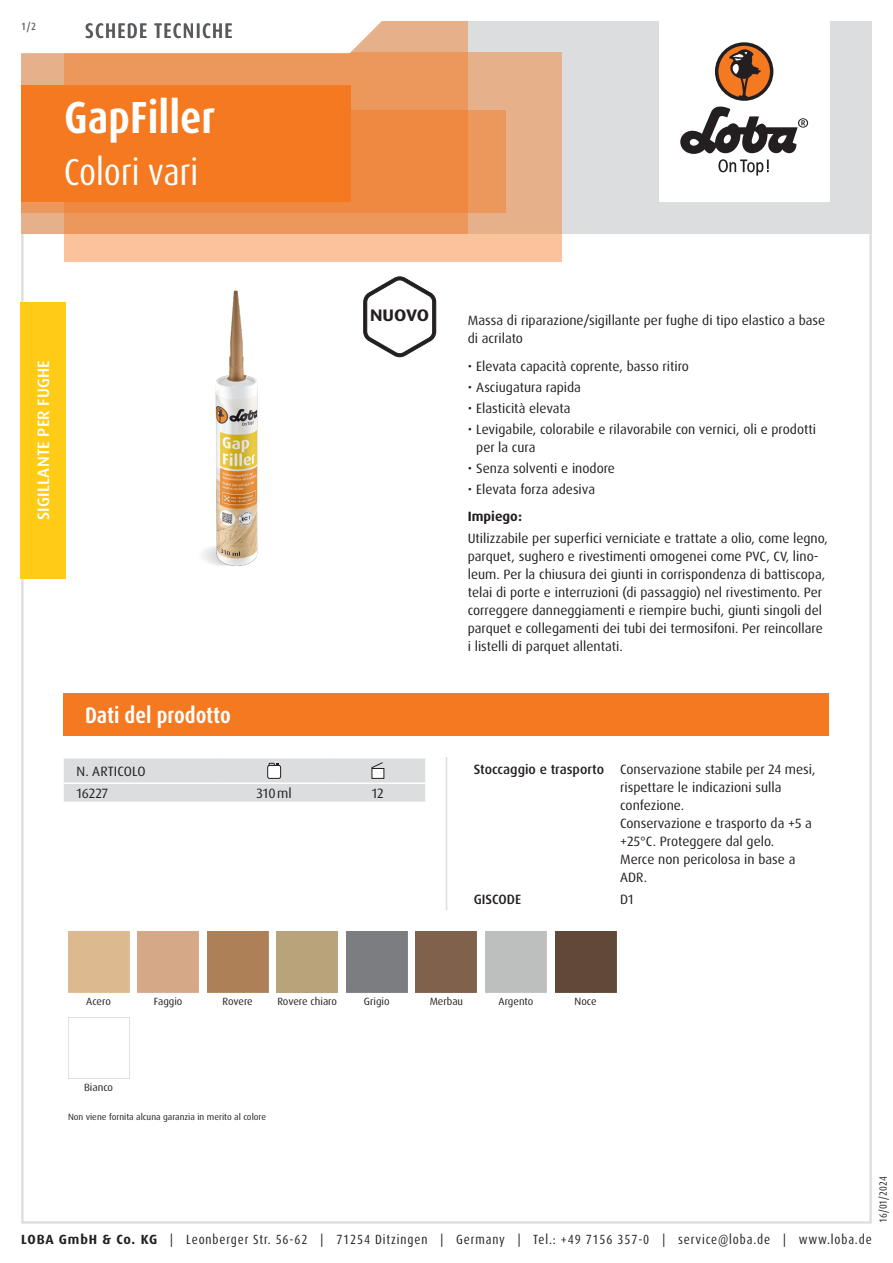
<style>
.page{position:relative;width:893px;height:1263px;background:#fff}
.page>*{position:absolute;margin:0;border:0;box-sizing:border-box;transform-origin:0 0}
.Produktname_weiss{font:700 condensed 45px "Dax Pro";color:#fff}
.Variante_weiss{font:condensed 37.5px "Dax Pro";color:#fff}
.Abschnitt{font:700 condensed 22.5px "Dax Pro";color:#fff}
.TI{font:500 condensed 21px "Dax Pro";letter-spacing:.06em;color:#57585a}
.Logos_Hinweis_Neuheit{font:700 expanded 16.65px "Dax Pro";letter-spacing:-.01em;color:#231f20}
.Produktart_Werkzeug-Zubehoer{font:500 16.5px "Dax Pro";letter-spacing:.01em;color:#fff}
.Text{font:13.5px/18px "Dax Pro";color:#231f20}
.Text_ohne_Silbentrennung{font:13.5px/18px "Dax Pro";color:#231f20}
.Text_Medium{font:500 13.5px "Dax Pro";color:#231f20}
.Text_Großbuchstaben{font:13.5px "Dax Pro";letter-spacing:.01em;color:#231f20}
.Text_Bold{font:700 13.5px "Dax Pro";color:#231f20}
.Text_zentriert{font:13.5px "Dax Pro";color:#231f20}
.t1{font:condensed 13.35px "Dax Pro";letter-spacing:.065em;color:#231f20}
.Legende{font:10.5px "Dax Pro";color:#231f20}
.t2{font:condensed 10.5px "Dax Pro";color:#231f20}
.t3{font:500 condensed 10.5px "Dax Pro";color:#57585a}
.Footnote{font:9px "Dax Pro";color:#231f20}
.s1{font-weight:700;font-stretch:normal}
</style>
<div class="page">
<hr style="left:446px;top:757px;width:1px;height:153px;background:#dcdddf">
<svg style="left:64px;top:758px;width:361px;height:44px;background:#dcdddf"></svg>
<div style="left:64px;top:693px;width:765px;height:43px;background:#f47921"></div>
<div style="left:138px;top:931px;width:61px;height:61px;background:#d5a887"></div>
<div style="left:207px;top:931px;width:61px;height:61px;background:#ad8057"></div>
<div style="left:416px;top:931px;width:61px;height:61px;background:#80614c"></div>
<div style="left:555px;top:931px;width:61px;height:61px;background:#604939"></div>
<img style="left:68px;top:1018px;width:61px;height:61px">
<img style="left:202px;top:290px;width:200px;height:276px">
<div style="left:20px;top:302px;width:46px;height:276px;background:#fecb17"></div>
<div style="left:21px;top:21px;width:851px;height:213px;background:#dcdddf"></div>
<div style="left:659px;top:0;width:170px;height:202px;background:#fff"></div>
<svg style="left:680px;top:106px;width:128px;height:70px"></svg>
<div style="left:715px;top:42px;width:58px;height:59px;background:#231f20;border-radius:50%"></div>
<svg style="left:718px;top:45px;width:52px;height:52px"></svg>
<div style="left:64px;top:52px;width:497px;height:209px;background:linear-gradient(to right,#fec79f,#efb992)"></div>
<div style="left:21px;top:111px;width:485px;height:102px;background:#ec975b"></div>
<svg style="left:21px;top:21px;width:447px;height:213px;background:#ec9355"></svg>
<svg style="left:21px;top:21px;width:411px;height:34px;background:#faede4"></svg>
<div style="left:21px;top:85px;width:330px;height:117px;background:#f47921"></div>
<svg style="left:363px;top:276px;width:73px;height:81px"></svg>
<p class="t3" style="left:21px;top:19px;width:16px">1/2</p>
<p class="TI" style="left:85px;top:17px;width:149px">SCHEDE TECNICHE</p>
<p class="Produktname_weiss" style="left:64px;top:89px;width:153px">GapFiller</p>
<p class="Variante_weiss" style="left:64px;top:148px;width:136px">Colori vari</p>
<p class="Produktart_Werkzeug-Zubehoer" style="left:33px;top:520px;width:161px;rotate:-90deg">SIGILLANTE PER FUGHE</p>
<p class="Logos_Hinweis_Neuheit" style="left:370px;top:304px;width:61px">NUOVO</p>
<p class="Abschnitt" style="left:85px;top:701px;width:147px">Dati del prodotto</p>
<p class="Text_Großbuchstaben" style="left:77px;top:762px;width:70px">N. ARTICOLO</p>
<p class="Text" style="left:77px;top:784px;width:33px">16227</p>
<p class="Text_zentriert" style="left:257px;top:785px;width:37px">310ml</p>
<p class="Text_zentriert" style="left:372px;top:785px;width:13px">12</p>
<p class="Text" style="left:468px;top:312px;width:359px">Massa di riparazione/sigillante per fughe di tipo elastico a base di acrilato</p>
<p class="Text" style="left:468px;top:357px;width:223px">• Elevata capacità coprente, basso ritiro</p>
<p class="Text" style="left:468px;top:378px;width:115px">• Asciugatura rapida</p>
<p class="Text" style="left:468px;top:399px;width:104px">• Elasticità elevata</p>
<p class="Text" style="left:476px;top:420px;width:341px;text-indent:-9px">• Levigabile, colorabile e rilavorabile con vernici, oli e prodotti per la cura</p>
<p class="Text" style="left:468px;top:459px;width:149px">• Senza solventi e inodore</p>
<p class="Text" style="left:468px;top:480px;width:129px">• Elevata forza adesiva</p>
<p class="Text_Bold" style="left:468px;top:508px;width:56px">Impiego:</p>
<p class="Text" style="left:468px;top:529px;width:362px">Utilizzabile per superfici verniciate e trattate a olio, come legno, parquet, sughero e rivestimenti omogenei come PVC, CV, lino&shy;leum. Per la chiusura dei giunti in corrispondenza di battiscopa, telai di porte e interruzioni (di passaggio) nel rivestimento. Per correggere danneggiamenti e riempire buchi, giunti singoli del parquet e collegamenti dei tubi dei termosifoni. Per reincollare i listelli di parquet allentati.</p>
<p class="Text_Medium" style="left:474px;top:760px;width:132px">Stoccaggio e trasporto</p>
<p class="Text_ohne_Silbentrennung" style="left:620px;top:760px;width:197px">Conservazione stabile per 24 mesi, rispettare le indicazioni sulla confezione.</p>
<p class="Text_ohne_Silbentrennung" style="left:620px;top:814px;width:193px">Conservazione e trasporto da +5 a +25°C. Proteggere dal gelo.</p>
<p class="Text_ohne_Silbentrennung" style="left:620px;top:850px;width:177px">Merce non pericolosa in base a<br>ADR.</p>
<p class="Text_Medium" style="left:474px;top:891px;width:49px">GISCODE</p>
<p class="Text_ohne_Silbentrennung" style="left:620px;top:890px;width:15px">D1</p>
<p class="Legende" style="left:86px;top:994px;width:26px">Acero</p>
<p class="Legende" style="left:154px;top:994px;width:30px">Faggio</p>
<p class="Legende" style="left:223px;top:994px;width:32px">Rovere</p>
<p class="Legende" style="left:277px;top:994px;width:61px">Rovere chiaro</p>
<p class="Legende" style="left:364px;top:994px;width:27px">Grigio</p>
<p class="Legende" style="left:430px;top:994px;width:35px">Merbau</p>
<p class="Legende" style="left:499px;top:994px;width:36px">Argento</p>
<p class="Legende" style="left:574px;top:994px;width:24px">Noce</p>
<p class="Legende" style="left:84px;top:1081px;width:31px">Bianco</p>
<p class="Footnote" style="left:68px;top:1111px;width:200px">Non viene fornita alcuna garanzia in merito al colore</p>
<p class="t2" style="left:876px;top:1222px;width:48px;rotate:-90deg">16/01/2024</p>
<p class="t1" style="left:21px;top:1230px;width:852px"><span class="s1">LOBA GmbH &amp; Co. KG</span> | Leonberger Str. 56-62 | 71254 Ditzingen | Germany | Tel.: +49 7156 357-0 | service@loba.de | www.loba.de</p>
</div>
